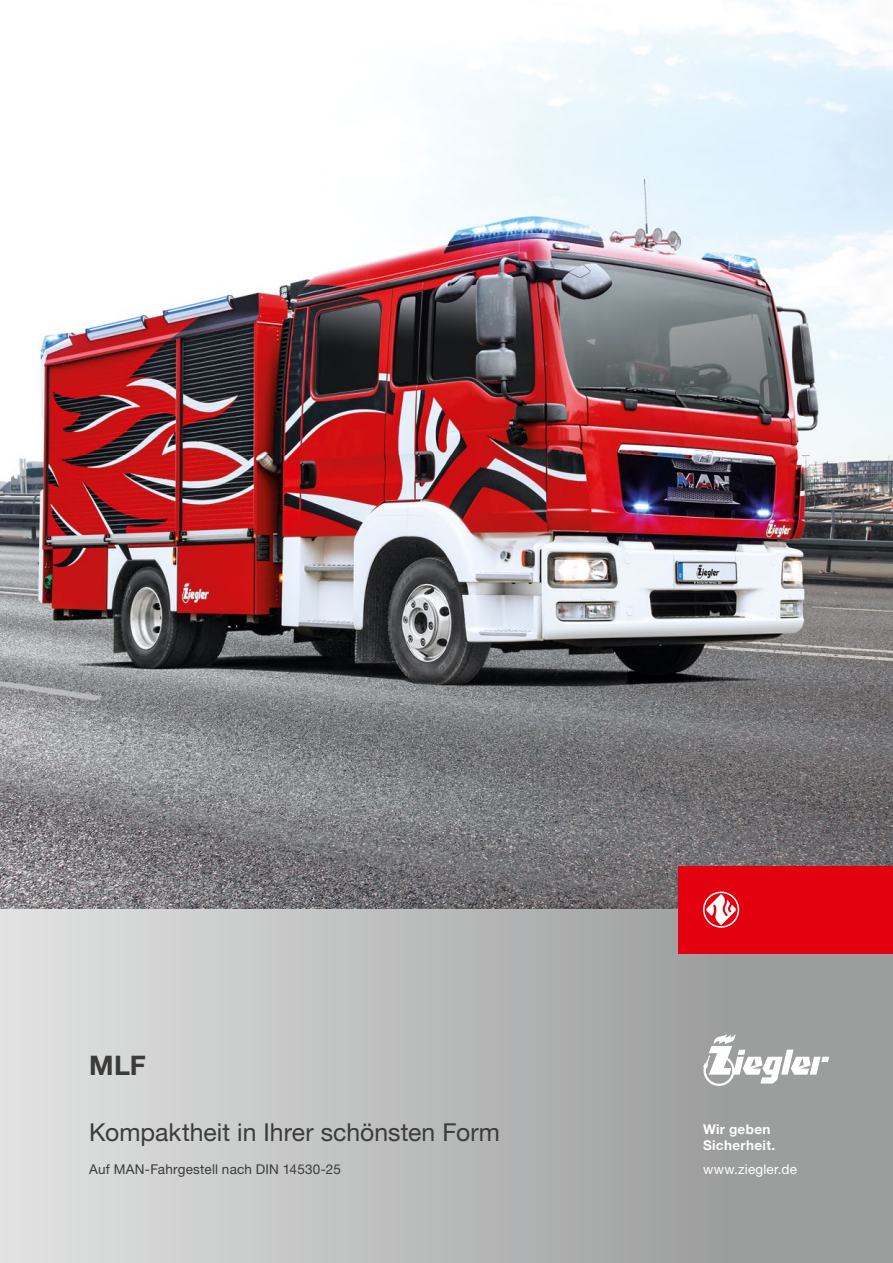
<style>
.page{position:relative;width:893px;height:1263px;background:#fff}
.page>*{position:absolute;margin:0;border:0;box-sizing:border-box;transform-origin:0 0}
.t1{font:700 27px "Helvetica Neue LTW1 G";color:#3b3b3a}
.t2{font:24.75px "Helvetica Neue LTW1 G";color:#3b3b3a}
.t3{font:13.5px "Helvetica Neue LTW1 G";letter-spacing:.015em;color:#3b3b3a}
.t4{font:700 13.5px/16.5px "Helvetica Neue LTW1 G";letter-spacing:.025em;color:#fff}
.t5{font:13.5px "Helvetica Neue LTW1 G";letter-spacing:.015em;color:#fff}
</style>
<div class="page">
<img style="left:0;top:0;width:893px;height:910px">
<div style="left:0;top:910px;width:893px;height:353px;background:linear-gradient(to right,#e0e1e1,#929393)"></div>
<svg style="left:703px;top:1034px;width:126px;height:52px"></svg>
<div style="left:678px;top:866px;width:215px;height:87px;background:#e3000f"></div>
<svg style="left:703px;top:891px;width:36px;height:37px"></svg>
<h1 class="t1" style="left:89px;top:1048px;width:58px">MLF</h1>
<h2 class="t2" style="left:89px;top:1116px;width:412px">Kompaktheit in Ihrer schönsten Form</h2>
<p class="t3" style="left:89px;top:1160px;width:253px">Auf MAN-Fahrgestell nach DIN 14530-25</p>
<p class="t4" style="left:703px;top:1121px;width:74px">Wir geben<br>Sicherheit.</p>
<p class="t5" style="left:703px;top:1160px;width:95px">www.ziegler.de</p>
</div>
